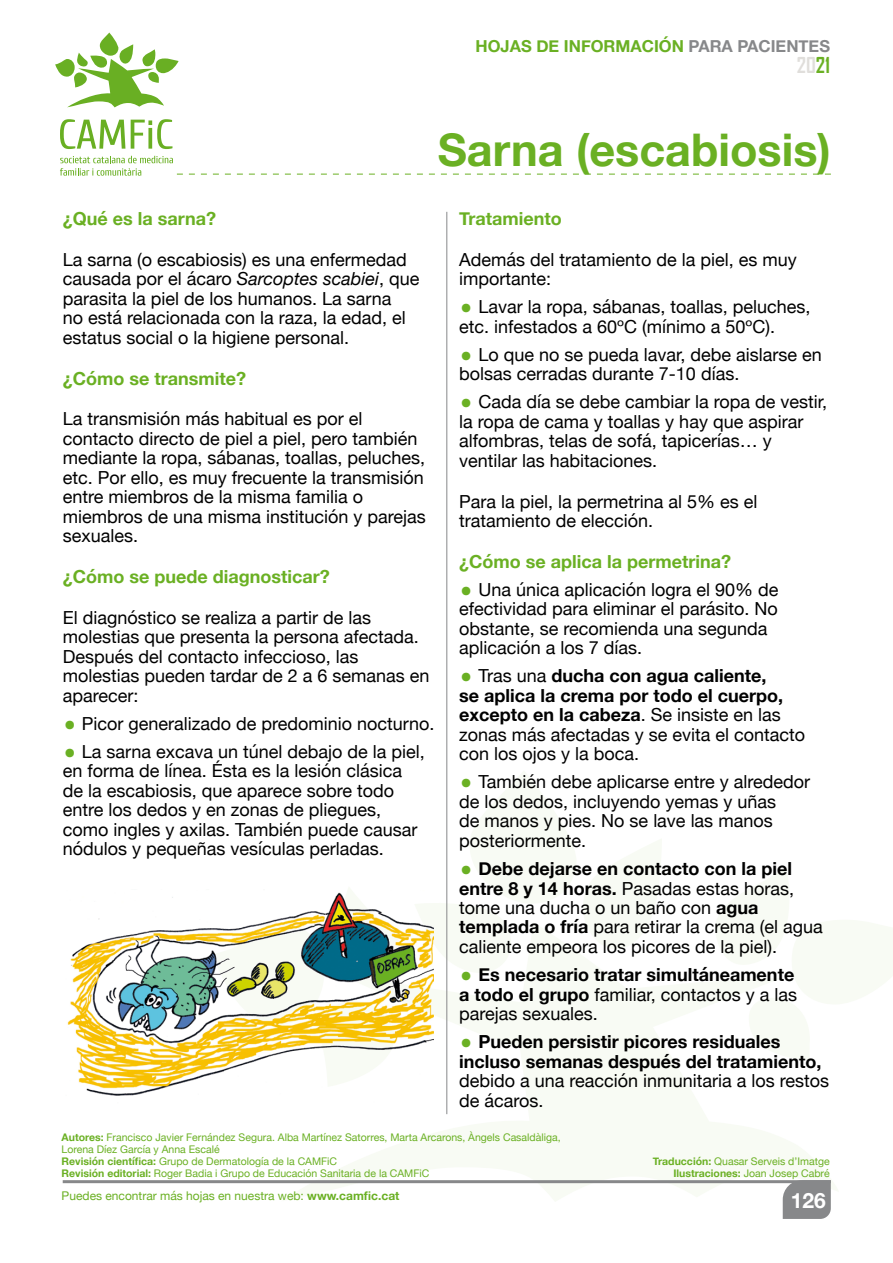
<style>
.page{position:relative;width:893px;height:1263px;background:#fff}
.page>*{position:absolute;margin:0;border:0;box-sizing:border-box;transform-origin:0 0}
.t1{font:700 45px "Helvetica Neue";color:#6ab023}
.t2{font:700 21px "Agency FB";color:#e0dedb}
.t3{font:700 21px "Helvetica Neue";color:#fff}
.t4{font:18px/19.5px "Helvetica Neue";color:#000}
.t5{font:700 18px/19.5px "Helvetica Neue";color:#000}
.t6{font:700 18px "Helvetica Neue";color:#6ab023}
.t7{font:700 16.5px "Helvetica Neue";color:#6ab023}
.t8{font:12px "Helvetica Neue";color:#6ab023}
.t9{font:10.5px/12px "Helvetica Neue";color:#6ab023;text-align:right}
.s1{color:#87888a}
.s2{color:#6ab023}
.s3{font-style:italic}
.s4{font-size:39px;color:#6ab023}
.s5{font-weight:700}
.s6{font-weight:400;font-size:39px;color:#6ab023}
.s7{font-weight:400}
</style>
<div class="page">
<svg style="left:281px;top:979px;width:557px;height:223px;fill:#f8fbf4"></svg>
<svg style="left:433px;top:770px;width:229px;height:209px"></svg>
<svg style="left:715px;top:868px;width:178px;height:192px"></svg>
<hr style="left:63px;top:1180px;width:768px;height:3px;background:#87888a">
<div style="left:783px;top:1180px;width:48px;height:39px;background:#87888a"></div>
<svg style="left:55px;top:33px;width:124px;height:74px"></svg>
<svg style="left:60px;top:156px;width:771px;height:20px"></svg>
<svg style="left:60px;top:119px;width:65px;height:30px"></svg>
<svg style="left:131px;top:119px;width:41px;height:30px"></svg>
<hr style="left:446px;top:212px;width:1px;height:902px;background:#87888a">
<img style="left:67px;top:890px;width:366px;height:220px">
<p class="t7" style="left:476px;top:33px;width:356px">HOJAS DE INFORMACIÓN <span class="s1">PARA PACIENTES</span></p>
<p class="t2" style="left:797px;top:52px;width:35px">20<span class="s2">21</span></p>
<h1 class="t1" style="left:438px;top:115px;width:395px">Sarna (escabiosis)</h1>
<p class="t6" style="left:63px;top:205px;width:155px">¿Qué es la sarna?</p>
<p class="t4" style="left:63px;top:251px;width:358px">La sarna (o escabiosis) es una enfermedad causada por el ácaro <span class="s3">Sarcoptes scabiei</span>, que parasita la piel de los humanos. La sarna<br>no está relacionada con la raza, la edad, el estatus social o la higiene personal.</p>
<p class="t6" style="left:63px;top:364px;width:185px">¿Cómo se transmite?</p>
<p class="t4" style="left:63px;top:410px;width:365px">La transmisión más habitual es por el contacto directo de piel a piel, pero también mediante la ropa, sábanas, toallas, peluches, etc. Por ello, es muy frecuente la transmisión entre miembros de la misma familia o miembros de una misma institución y parejas sexuales.</p>
<p class="t6" style="left:63px;top:562px;width:268px">¿Cómo se puede diagnosticar?</p>
<p class="t4" style="left:63px;top:609px;width:368px">El diagnóstico se realiza a partir de las molestias que presenta la persona afectada.<br>Después del contacto infeccioso, las molestias pueden tardar de 2 a 6 semanas en aparecer:</p>
<p class="t4" style="left:63px;top:715px;width:373px"><span class="s4">•</span> Picor generalizado de predominio nocturno.</p>
<p class="t4" style="left:63px;top:743px;width:364px"><span class="s4">•</span> La sarna excava un túnel debajo de la piel, en forma de línea. Ésta es la lesión clásica de la escabiosis, que aparece sobre todo entre los dedos y en zonas de pliegues, como ingles y axilas. También puede causar nódulos y pequeñas vesículas perladas.</p>
<p class="t6" style="left:459px;top:205px;width:104px">Tratamiento</p>
<p class="t4" style="left:459px;top:251px;width:339px">Además del tratamiento de la piel, es muy importante:</p>
<p class="t4" style="left:459px;top:298px;width:353px"><span class="s4">•</span> Lavar la ropa, sábanas, toallas, peluches, etc. infestados a 60ºC (mínimo a 50ºC).</p>
<p class="t4" style="left:459px;top:346px;width:364px"><span class="s4">•</span> Lo que no se pueda lavar, debe aislarse en bolsas cerradas durante 7-10 días.</p>
<p class="t4" style="left:459px;top:393px;width:369px"><span class="s4">•</span> Cada día se debe cambiar la ropa de vestir, la ropa de cama y toallas y hay que aspirar alfombras, telas de sofá, tapicerías… y ventilar las habitaciones.</p>
<p class="t4" style="left:459px;top:492px;width:300px">Para la piel, la permetrina al 5% es el tratamiento de elección.</p>
<p class="t6" style="left:459px;top:547px;width:273px">¿Cómo se aplica la permetrina?</p>
<p class="t4" style="left:459px;top:581px;width:321px"><span class="s4">•</span> Una única aplicación logra el 90% de efectividad para eliminar el parásito. No obstante, se recomienda una segunda aplicación a los 7 días.</p>
<p class="t4" style="left:459px;top:667px;width:348px"><span class="s4">•</span> Tras una <span class="s5">ducha con agua caliente,<br>se aplica la crema por todo el cuerpo, excepto en la cabeza</span>. Se insiste en las zonas más afectadas y se evita el contacto con los ojos y la boca.</p>
<p class="t4" style="left:459px;top:773px;width:352px"><span class="s4">•</span> También debe aplicarse entre y alrededor de los dedos, incluyendo yemas y uñas<br>de manos y pies. No se lave las manos posteriormente.</p>
<p class="t4" style="left:459px;top:860px;width:365px"><span class="s4">•</span> <span class="s5">Debe dejarse en contacto con la piel entre 8 y 14 horas.</span> Pasadas estas horas, tome una ducha o un baño con <span class="s5">agua templada o fría</span> para retirar la crema (el agua caliente empeora los picores de la piel).</p>
<p class="t5" style="left:459px;top:965px;width:340px"><span class="s6">•</span> Es necesario tratar simultáneamente a todo el grupo <span class="s7">familiar, contactos y a las parejas sexuales.</span></p>
<p class="t5" style="left:459px;top:1032px;width:364px"><span class="s6">•</span> Pueden persistir picores residuales incluso semanas después del tratamiento,</p>
<p class="t4" style="left:459px;top:1072px;width:371px">debido a una reacción inmunitaria a los restos de ácaros.</p>
<p class="t9" style="left:62px;top:1131px;width:500px;text-align:left"><span class="s5">Autores:</span> Francisco Javier Fernández Segura. Alba Martínez Satorres, Marta Arcarons, Àngels Casaldàliga, Lorena Díez García y Anna Escalé<br><span class="s5">Revisión científica:</span> Grupo de Dermatología de la CAMFiC<br><span class="s5">Revisión editorial:</span> Roger Badia i Grupo de Educación Sanitaria de la CAMFiC</p>
<p class="t9" style="left:653px;top:1155px;width:178px"><span class="s5">Traducción:</span> Quasar Serveis d’Imatge<br><span class="s5">Ilustraciones:</span> Joan Josep Cabré</p>
<p class="t8" style="left:62px;top:1187px;width:339px">Puedes encontrar más hojas en nuestra web: <span class="s5">www.camfic.cat</span></p>
<p class="t3" style="left:791px;top:1183px;width:37px">126</p>
</div>
